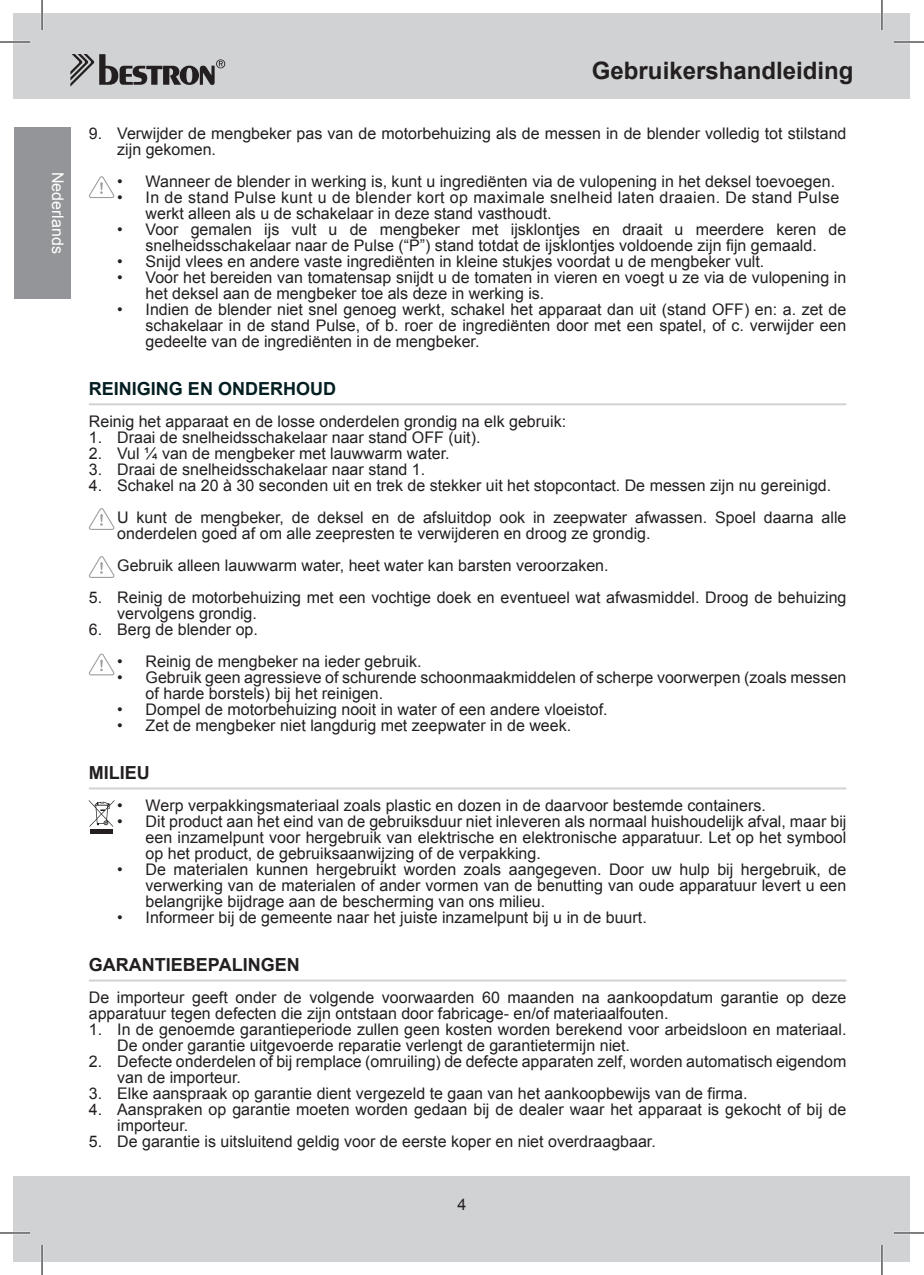
<style>
.page{position:relative;width:924px;height:1275px;background:#fff}
.page>*{position:absolute;margin:0;border:0;box-sizing:border-box;transform-origin:0 0}
.t1{font:700 24px "Arial";color:#231f20}
.t2{font:700 18px "Arial";color:#231f20}
.t3{font:700 18px "Arial";color:#041f22}
.t4{font:16px/16px "Arial";color:#231f20}
.t5{font:16px/16px "Arial";letter-spacing:.025em;color:#231f20}
.t6{font:16px "Arial";color:#fff}
</style>
<div class="page">
<div style="left:14px;top:14px;width:895px;height:85px;background:#d1d2d4"></div>
<div style="left:14px;top:1176px;width:895px;height:85px;background:#d1d2d4"></div>
<svg style="left:70px;top:54px;width:155px;height:33px"></svg>
<div style="left:14px;top:127px;width:56px;height:171px;background:#939598"></div>
<hr style="left:89px;top:403px;width:757px;height:2px;background:#d1d2d4">
<hr style="left:89px;top:787px;width:757px;height:2px;background:#d1d2d4">
<hr style="left:89px;top:979px;width:757px;height:2px;background:#d1d2d4">
<svg style="left:89px;top:176px;width:25px;height:22px"></svg>
<svg style="left:89px;top:508px;width:25px;height:22px"></svg>
<svg style="left:89px;top:556px;width:25px;height:22px"></svg>
<svg style="left:89px;top:653px;width:25px;height:22px"></svg>
<hr style="left:90px;top:829px;width:23px;height:4px;background:#231f20">
<svg style="left:89px;top:800px;width:25px;height:26px"></svg>
<hr style="left:0;top:41px;width:30px;height:2px;background:#fff">
<hr style="left:893px;top:41px;width:30px;height:2px;background:#fff">
<hr style="left:0;top:1231px;width:30px;height:3px;background:#fff">
<hr style="left:893px;top:1231px;width:30px;height:3px;background:#fff">
<hr style="left:41px;top:0;width:2px;height:30px;background:#fff">
<hr style="left:41px;top:1245px;width:2px;height:30px;background:#fff">
<hr style="left:880px;top:0;width:2px;height:30px;background:#fff">
<hr style="left:880px;top:1245px;width:2px;height:30px;background:#fff">
<hr style="left:0;top:42px;width:30px;height:1px;background:#000">
<hr style="left:893px;top:42px;width:30px;height:1px;background:#000">
<hr style="left:0;top:1232px;width:30px;height:1px;background:#000">
<hr style="left:893px;top:1232px;width:30px;height:1px;background:#000">
<hr style="left:42px;top:0;width:1px;height:30px;background:#000">
<hr style="left:42px;top:1245px;width:1px;height:30px;background:#000">
<hr style="left:881px;top:0;width:1px;height:30px;background:#000">
<hr style="left:881px;top:1245px;width:1px;height:30px;background:#000">
<p class="t6" style="left:67px;top:172px;width:83px;rotate:90deg">Nederlands</p>
<h1 class="t1" style="left:591px;top:62px;width:263px">GEBRUIKERSHANDLEIDING</h1>
<p class="t4" style="left:117px;top:125px;width:730px;text-indent:-28px">9. Verwijder de mengbeker pas van de motorbehuizing als de messen in de blender volledig tot stilstand zijn gekomen.</p>
<p class="t4" style="left:117px;top:173px;width:719px">• Wanneer de blender in werking is, kunt u ingrediënten via de vulopening in het deksel toevoegen.</p>
<p class="t5" style="left:145px;top:189px;width:695px;text-indent:-28px">• In de stand Pulse kunt u de blender kort op maximale snelheid laten draaien. De stand Pulse werkt alleen als u de schakelaar in deze stand vasthoudt.</p>
<p class="t4" style="left:117px;top:221px;width:730px;text-align:center">• Voor gemalen ijs vult u de mengbeker met ijsklontjes en draait u meerdere keren de snelheidsschakelaar naar de Pulse (“P”) stand totdat de ijsklontjes voldoende zijn fijn gemaald.</p>
<p class="t4" style="left:117px;top:253px;width:648px">• Snijd vlees en andere vaste ingrediënten in kleine stukjes voordat u de mengbeker vult.</p>
<p class="t4" style="left:145px;top:269px;width:702px;text-indent:-28px">• Voor het bereiden van tomatensap snijdt u de tomaten in vieren en voegt u ze via de vulopening in het deksel aan de mengbeker toe als deze in werking is.</p>
<p class="t4" style="left:145px;top:301px;width:702px;text-align:justify;text-indent:-28px">• Indien de blender niet snel genoeg werkt, schakel het apparaat dan uit (stand OFF) en: a. zet de schakelaar in de stand Pulse, of b. roer de ingrediënten door met een spatel, of c. verwijder een gedeelte van de ingrediënten in de mengbeker.</p>
<p class="t3" style="left:89px;top:382px;width:249px">REINIGING EN ONDERHOUD</p>
<p class="t4" style="left:89px;top:413px;width:478px">Reinig het apparaat en de losse onderdelen grondig na elk gebruik:</p>
<p class="t4" style="left:89px;top:429px;width:393px">1. Draai de snelheidsschakelaar naar stand OFF (uit).</p>
<p class="t4" style="left:89px;top:445px;width:362px">2. Vul ¼ van de mengbeker met lauwwarm water.</p>
<p class="t4" style="left:89px;top:461px;width:338px">3. Draai de snelheidsschakelaar naar stand 1.</p>
<p class="t4" style="left:117px;top:469px;width:730px;line-height:32px;text-indent:-28px">4. Schakel na 20 à 30 seconden uit en trek de stekker uit het stopcontact. De messen zijn nu gereinigd.<br>U kunt de mengbeker, de deksel en de afsluitdop ook in zeepwater afwassen. Spoel daarna alle</p>
<p class="t4" style="left:117px;top:517px;width:534px;line-height:32px">onderdelen goed af om alle zeepresten te verwijderen en droog ze grondig.<br>Gebruik alleen lauwwarm water, heet water kan barsten veroorzaken.</p>
<p class="t4" style="left:117px;top:589px;width:730px;text-indent:-28px">5. Reinig de motorbehuizing met een vochtige doek en eventueel wat afwasmiddel. Droog de behuizing vervolgens grondig.</p>
<p class="t4" style="left:89px;top:621px;width:170px">6. Berg de blender op.</p>
<p class="t4" style="left:117px;top:653px;width:306px">• Reinig de mengbeker na ieder gebruik.</p>
<p class="t4" style="left:145px;top:669px;width:702px;text-indent:-28px">• Gebruik geen agressieve of schurende schoonmaakmiddelen of scherpe voorwerpen (zoals messen of harde borstels) bij het reinigen.</p>
<p class="t4" style="left:117px;top:701px;width:491px">• Dompel de motorbehuizing nooit in water of een andere vloeistof.</p>
<p class="t4" style="left:117px;top:717px;width:455px">• Zet de mengbeker niet langdurig met zeepwater in de week.</p>
<p class="t2" style="left:89px;top:766px;width:63px">MILIEU</p>
<p class="t4" style="left:117px;top:797px;width:650px">• Werp verpakkingsmateriaal zoals plastic en dozen in de daarvoor bestemde containers.</p>
<p class="t4" style="left:145px;top:813px;width:702px;text-align:justify;text-indent:-28px">• Dit product aan het eind van de gebruiksduur niet inleveren als normaal huishoudelijk afval, maar bij een inzamelpunt voor hergebruik van elektrische en elektronische apparatuur. Let op het symbool op het product, de gebruiksaanwijzing of de verpakking.</p>
<p class="t4" style="left:145px;top:861px;width:702px;text-align:justify;text-indent:-28px">• De materialen kunnen hergebruikt worden zoals aangegeven. Door uw hulp bij hergebruik, de verwerking van de materialen of ander vormen van de benutting van oude apparatuur levert u een belangrijke bijdrage aan de bescherming van ons milieu.</p>
<p class="t4" style="left:117px;top:909px;width:531px">• Informeer bij de gemeente naar het juiste inzamelpunt bij u in de buurt.</p>
<p class="t2" style="left:89px;top:958px;width:212px">GARANTIEBEPALINGEN</p>
<p class="t4" style="left:89px;top:989px;width:758px">De importeur geeft onder de volgende voorwaarden 60 maanden na aankoopdatum garantie op deze apparatuur tegen defecten die zijn ontstaan door fabricage- en/of materiaalfouten.</p>
<p class="t4" style="left:117px;top:1021px;width:730px;text-indent:-28px">1. In de genoemde garantieperiode zullen geen kosten worden berekend voor arbeidsloon en materiaal.<br>De onder garantie uitgevoerde reparatie verlengt de garantietermijn niet.</p>
<p class="t4" style="left:117px;top:1053px;width:730px;text-indent:-28px">2. Defecte onderdelen of bij remplace (omruiling) de defecte apparaten zelf, worden automatisch eigendom van de importeur.</p>
<p class="t4" style="left:89px;top:1085px;width:660px">3. Elke aanspraak op garantie dient vergezeld te gaan van het aankoopbewijs van de firma.</p>
<p class="t4" style="left:117px;top:1101px;width:730px;text-indent:-28px">4. Aanspraken op garantie moeten worden gedaan bij de dealer waar het apparaat is gekocht of bij de importeur.</p>
<p class="t4" style="left:89px;top:1133px;width:568px">5. De garantie is uitsluitend geldig voor de eerste koper en niet overdraagbaar.</p>
<p class="t4" style="left:457px;top:1197px;width:10px">4</p>
</div>
